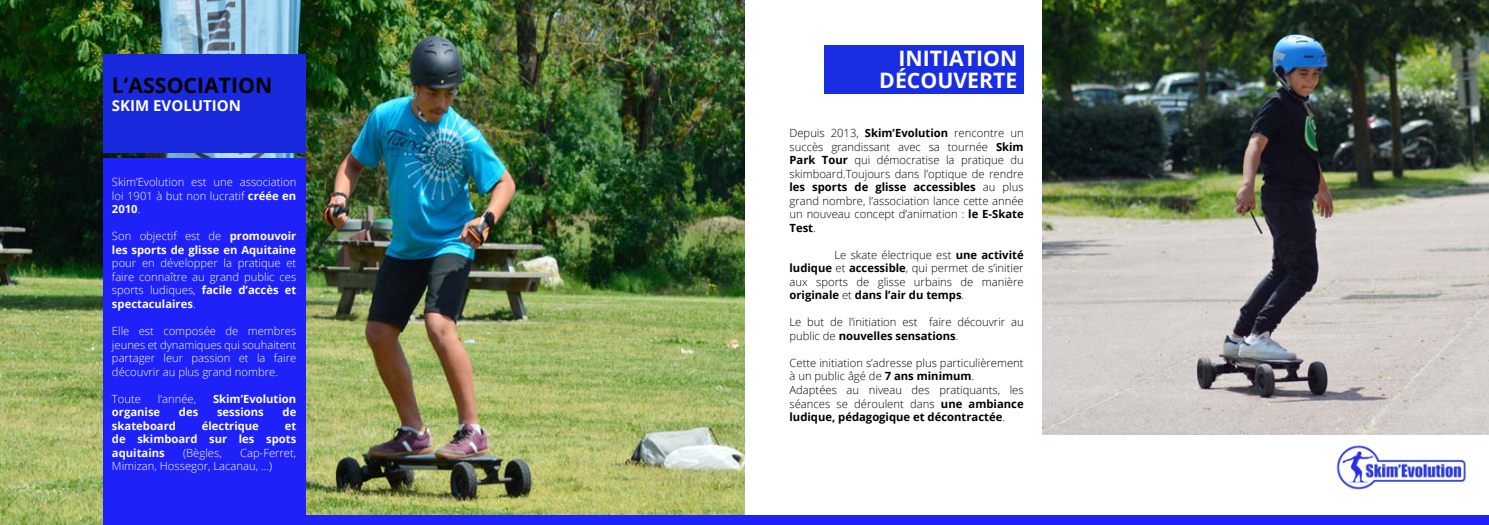
<style>
.page{position:relative;width:1489px;height:525px;background:#fff}
.page>*{position:absolute;margin:0;border:0;box-sizing:border-box;transform-origin:0 0}
.t1{font:700 21.25px/22.5px "Open Sans";color:#fff;text-align:right}
.t2{font:700 21.25px "Open Sans";color:#000}
.t3{font:700 15px "Open Sans";color:#fff}
.t4{font:300 11.25px/13.5px "Open Sans";color:#000;text-align:justify}
.t5{font:300 11.25px/13.5px "Open Sans";color:#fff;text-align:justify}
.t6{font:700 11.25px/13.5px "Open Sans";color:#fff}
.s1{font-weight:700}
.s2{font-weight:300}
</style>
<div class="page">
<img style="left:1333px;top:434px;width:137px;height:56px">
<div style="left:824px;top:45px;width:199px;height:49px;background:#192ee2"></div>
<img style="left:0;top:0;width:744px;height:524px">
<div style="left:103px;top:158px;width:202px;height:366px;background:#1e22f9"></div>
<div style="left:303px;top:515px;width:1185px;height:9px;background:#1e22f9"></div>
<div style="left:103px;top:54px;width:202px;height:98px;background:#192ade"></div>
<img style="left:1042px;top:0;width:446px;height:434px">
<h1 class="t2" style="left:112px;top:70px;width:162px">L’ASSOCIATION</h1>
<h2 class="t3" style="left:112px;top:95px;width:130px">SKIM EVOLUTION</h2>
<p class="t5" style="left:112px;top:175px;width:186px">Skim’Evolution est une association loi 1901 à but non lucratif <span class="s1">créée en 2010</span>.</p>
<p class="t6" style="left:112px;top:229px;width:186px"><span class="s2">Son objectif est de</span> promouvoir les sports de glisse en Aquitaine</p>
<p class="t5" style="left:112px;top:256px;width:186px">pour en développer la pratique et faire connaître au grand public ces sports ludiques, <span class="s1">facile d’accès et spectaculaires</span>.</p>
<p class="t5" style="left:112px;top:323px;width:186px">Elle est composée de membres jeunes et dynamiques qui souhaitent partager leur passion et la faire découvrir au plus grand nombre.</p>
<p class="t5" style="left:112px;top:391px;width:31px">Toute</p>
<p class="t5" style="left:158px;top:391px;width:40px">l’année,</p>
<p class="t6" style="left:213px;top:391px;width:85px">Skim’Evolution</p>
<p class="t6" style="left:112px;top:405px;width:50px">organise</p>
<p class="t6" style="left:179px;top:405px;width:21px">des</p>
<p class="t6" style="left:217px;top:405px;width:48px">sessions</p>
<p class="t6" style="left:282px;top:405px;width:15px">de</p>
<p class="t6" style="left:112px;top:418px;width:66px">skateboard</p>
<p class="t6" style="left:202px;top:418px;width:59px">électrique</p>
<p class="t6" style="left:112px;top:418px;width:186px;text-align:justify;text-indent:173px">et de skimboard sur les spots aquitains</p>
<p class="t5" style="left:183px;top:445px;width:40px">(Bègles,</p>
<p class="t5" style="left:112px;top:445px;width:186px;text-indent:128px">Cap-Ferret,<br>Mimizan, Hossegor, Lacanau, ...)</p>
<h1 class="t1" style="left:879px;top:46px;width:140px">INITIATION<br>DÉCOUVERTE</h1>
<p class="t4" style="left:789px;top:126px;width:236px">Depuis 2013, <span class="s1">Skim’Evolution</span> rencontre un succès grandissant avec sa tournée <span class="s1">Skim Park Tour</span> qui démocratise la pratique du skimboard.Toujours dans l’optique de rendre <span class="s1">les sports de glisse accessibles</span> au plus grand nombre, l’association lance cette année un nouveau concept d’animation : <span class="s1">le E-Skate Test</span>.</p>
<p class="t4" style="left:789px;top:247px;width:236px;text-indent:45px">Le skate électrique est <span class="s1">une activité ludique</span> et <span class="s1">accessible</span>, qui permet de s’initier aux sports de glisse urbains de manière <span class="s1">originale</span> et <span class="s1">dans l’air du temps</span>.</p>
<p class="t4" style="left:789px;top:315px;width:236px">Le but de l’initiation est faire découvrir au public de <span class="s1">nouvelles sensations</span>.</p>
<p class="t4" style="left:789px;top:355px;width:236px;text-align:left">Cette initiation s’adresse plus particulièrement à un public âgé de <span class="s1">7 ans minimum</span>.<br>Adaptées au niveau des pratiquants, les séances se déroulent dans <span class="s1">une ambiance ludique, pédagogique et décontractée</span>.</p>
</div>
